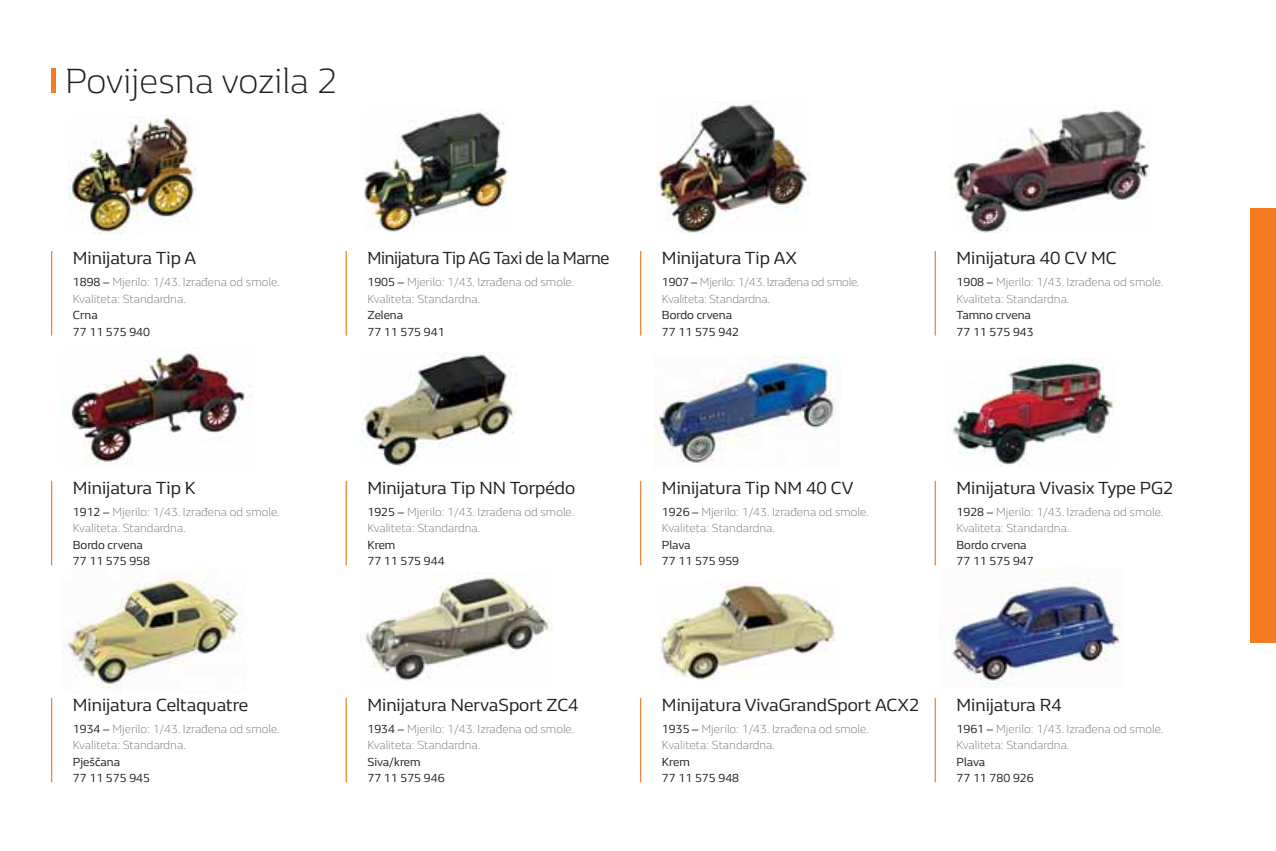
<style>
.page{position:relative;width:1276px;height:851px;background:#fff}
.page>*{position:absolute;margin:0;border:0;box-sizing:border-box;transform-origin:0 0}
.t1{font:300 36px "Renault Life";color:#231f20}
.t2{font:18px "Renault Life";color:#231f20}
.t3{font:18px "Renault Life";letter-spacing:-.02em;color:#231f20;scale:.95 1}
.t4{font:300 12px/16.5px "Renault Life";color:#77787b}
.t5{font:12px/16.5px "Renault Life";color:#231f20}
.t6{font:300 12px/16.5px "Renault Life";letter-spacing:-.02em;color:#77787b}
.s1{font-weight:400;color:#231f20}
</style>
<div class="page">
<div style="left:1250px;top:208px;width:26px;height:434px;background:#f47b20"></div>
<hr style="left:934px;top:251px;width:2px;height:84px;background:#f47b20">
<img style="left:949px;top:107px;width:200px;height:126px">
<hr style="left:345px;top:480px;width:2px;height:85px;background:#f47b20">
<img style="left:360px;top:352px;width:159px;height:115px">
<hr style="left:51px;top:697px;width:1px;height:85px;background:#f47b20">
<img style="left:61px;top:570px;width:181px;height:119px">
<hr style="left:640px;top:697px;width:1px;height:85px;background:#f47b20">
<img style="left:659px;top:582px;width:176px;height:98px">
<hr style="left:345px;top:697px;width:2px;height:85px;background:#f47b20">
<img style="left:360px;top:572px;width:193px;height:109px">
<hr style="left:934px;top:480px;width:2px;height:85px;background:#f47b20">
<img style="left:949px;top:358px;width:166px;height:109px">
<hr style="left:934px;top:697px;width:2px;height:85px;background:#f47b20">
<img style="left:945px;top:581px;width:178px;height:103px">
<hr style="left:51px;top:480px;width:1px;height:85px;background:#f47b20">
<img style="left:60px;top:347px;width:193px;height:119px">
<hr style="left:640px;top:480px;width:1px;height:85px;background:#f47b20">
<img style="left:654px;top:355px;width:187px;height:108px">
<hr style="left:51px;top:251px;width:1px;height:84px;background:#f47b20">
<img style="left:69px;top:115px;width:128px;height:118px">
<hr style="left:345px;top:251px;width:2px;height:84px;background:#f47b20">
<img style="left:364px;top:108px;width:143px;height:124px">
<img style="left:656px;top:102px;width:154px;height:131px">
<hr style="left:640px;top:251px;width:1px;height:84px;background:#f47b20">
<div style="left:51px;top:68px;width:5px;height:25px;background:#f47b20"></div>
<h1 class="t1" style="left:65px;top:67px;width:274px">Povijesna vozila 2</h1>
<h2 class="t2" style="left:73px;top:251px;width:125px">Minijatura Tip A</h2>
<p class="t4" style="left:73px;top:275px;width:208px"><span class="s1">1898 –</span> Mjerilo: 1/43. Izrađena od smole.<br>Kvaliteta: Standardna.</p>
<p class="t5" style="left:73px;top:308px;width:79px">Crna<br>77 11 575 940</p>
<h2 class="t2" style="left:73px;top:481px;width:124px">Minijatura Tip K</h2>
<p class="t4" style="left:73px;top:504px;width:208px"><span class="s1">1912 –</span> Mjerilo: 1/43. Izrađena od smole.<br>Kvaliteta: Standardna.</p>
<p class="t5" style="left:73px;top:537px;width:79px">Bordo crvena<br>77 11 575 958</p>
<h2 class="t2" style="left:73px;top:698px;width:177px">Minijatura Celtaquatre</h2>
<p class="t4" style="left:73px;top:721px;width:208px"><span class="s1">1934 –</span> Mjerilo: 1/43. Izrađena od smole.<br>Kvaliteta: Standardna.</p>
<p class="t5" style="left:73px;top:754px;width:79px">Pješčana<br>77 11 575 945</p>
<h2 class="t3" style="left:367px;top:251px;width:256px">Minijatura Tip AG Taxi de la Marne</h2>
<p class="t4" style="left:367px;top:275px;width:208px"><span class="s1">1905 –</span> Mjerilo: 1/43. Izrađena od smole.<br>Kvaliteta: Standardna.</p>
<p class="t5" style="left:367px;top:308px;width:79px">Zelena<br>77 11 575 941</p>
<h2 class="t2" style="left:662px;top:251px;width:137px">Minijatura Tip AX</h2>
<p class="t6" style="left:662px;top:275px;width:199px"><span class="s1">1907 –</span> Mjerilo: 1/43. Izrađena od smole.<br>Kvaliteta: Standardna.</p>
<p class="t5" style="left:662px;top:308px;width:79px">Bordo crvena<br>77 11 575 942</p>
<h2 class="t2" style="left:956px;top:251px;width:162px">Minijatura 40 CV MC</h2>
<p class="t4" style="left:956px;top:275px;width:208px"><span class="s1">1908 –</span> Mjerilo: 1/43. Izrađena od smole.<br>Kvaliteta: Standardna.</p>
<p class="t5" style="left:956px;top:308px;width:79px">Tamno crvena<br>77 11 575 943</p>
<h2 class="t2" style="left:367px;top:481px;width:209px">Minijatura Tip NN Torpédo</h2>
<p class="t4" style="left:367px;top:504px;width:208px"><span class="s1">1925 –</span> Mjerilo: 1/43. Izrađena od smole.<br>Kvaliteta: Standardna.</p>
<p class="t5" style="left:367px;top:537px;width:79px">Krem<br>77 11 575 944</p>
<h2 class="t2" style="left:367px;top:698px;width:213px">Minijatura NervaSport ZC4</h2>
<p class="t4" style="left:367px;top:721px;width:208px"><span class="s1">1934 –</span> Mjerilo: 1/43. Izrađena od smole.<br>Kvaliteta: Standardna.</p>
<p class="t5" style="left:367px;top:754px;width:79px">Siva/krem<br>77 11 575 946</p>
<h2 class="t2" style="left:662px;top:481px;width:193px">Minijatura Tip NM 40 CV</h2>
<p class="t4" style="left:662px;top:504px;width:208px"><span class="s1">1926 –</span> Mjerilo: 1/43. Izrađena od smole.<br>Kvaliteta: Standardna.</p>
<p class="t5" style="left:662px;top:537px;width:79px">Plava<br>77 11 575 959</p>
<h2 class="t2" style="left:956px;top:481px;width:219px">Minijatura Vivasix Type PG2</h2>
<p class="t4" style="left:956px;top:504px;width:208px"><span class="s1">1928 –</span> Mjerilo: 1/43. Izrađena od smole.<br>Kvaliteta: Standardna.</p>
<p class="t5" style="left:956px;top:537px;width:79px">Bordo crvena<br>77 11 575 947</p>
<h2 class="t2" style="left:662px;top:698px;width:259px">Minijatura VivaGrandSport ACX2</h2>
<p class="t4" style="left:662px;top:721px;width:208px"><span class="s1">1935 –</span> Mjerilo: 1/43. Izrađena od smole.<br>Kvaliteta: Standardna.</p>
<p class="t5" style="left:662px;top:754px;width:79px">Krem<br>77 11 575 948</p>
<h2 class="t2" style="left:956px;top:698px;width:107px">Minijatura R4</h2>
<p class="t4" style="left:956px;top:721px;width:208px"><span class="s1">1961 –</span> Mjerilo: 1/43. Izrađena od smole.<br>Kvaliteta: Standardna.</p>
<p class="t5" style="left:956px;top:754px;width:79px">Plava<br>77 11 780 926</p>
</div>
